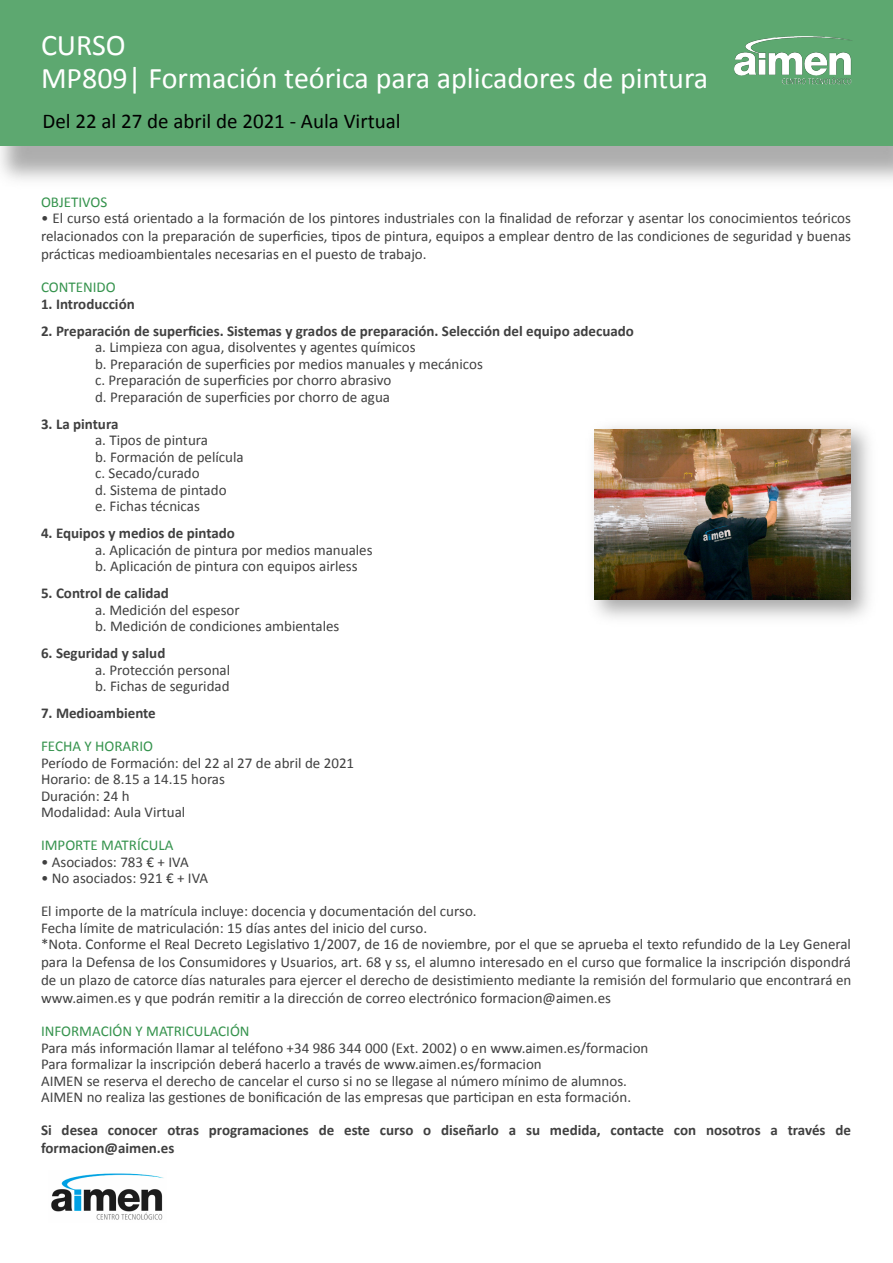
<style>
.page{position:relative;width:893px;height:1263px;background:#fff}
.page>*{position:absolute;margin:0;border:0;box-sizing:border-box;transform-origin:0 0}
.t1{font:30px/33px "Calibri";color:#fff}
.t2{font:21px "Calibri";color:#000}
.t3{font:15px/16.5px "Calibri";color:#404040}
.t4{font:700 15px/18px "Calibri";color:#404040}
.t5{font:15px "Calibri";color:#35934d}
</style>
<div class="page">
<img style="left:0;top:145px;width:893px;height:35px">
<div style="left:0;top:0;width:893px;height:145px;background:#5da870"></div>
<img style="left:734px;top:36px;width:118px;height:49px">
<img style="left:51px;top:1173px;width:113px;height:47px">
<img style="left:594px;top:427px;width:276px;height:191px">
<img style="left:595px;top:430px;width:255px;height:170px">
<h1 class="t1" style="left:41px;top:29px;width:669px">CURSO<br>MP809| Formación teórica para aplicadores de pintura</h1>
<h2 class="t2" style="left:43px;top:108px;width:360px">Del 22 al 27 de abril de 2021 - Aula Virtual</h2>
<p class="t5" style="left:41px;top:192px;width:68px">OBJETIVOS</p>
<p class="t3" style="left:41px;top:209px;width:811px;line-height:18px;text-align:justify">• El curso está orientado a la formación de los pintores industriales con la finalidad de reforzar y asentar los conocimientos teóricos relacionados con la preparación de superficies, tipos de pintura, equipos a emplear dentro de las condiciones de seguridad y buenas prácticas medioambientales necesarias en el puesto de trabajo.</p>
<p class="t5" style="left:41px;top:278px;width:76px">CONTENIDO</p>
<p class="t4" style="left:41px;top:295px;width:95px">1. Introducción</p>
<p class="t4" style="left:41px;top:322px;width:594px">2. Preparación de superficies. Sistemas y grados de preparación. Selección del equipo adecuado</p>
<p class="t3" style="left:95px;top:339px;width:389px">a. Limpieza con agua, disolventes y agentes químicos<br>b. Preparación de superficies por medios manuales y mecánicos c. Preparación de superficies por chorro abrasivo<br>d. Preparación de superficies por chorro de agua</p>
<p class="t4" style="left:41px;top:415px;width:79px">3. La pintura</p>
<p class="t3" style="left:95px;top:432px;width:150px">a. Tipos de pintura<br>b. Formación de película c. Secado/curado<br>d. Sistema de pintado<br>e. Fichas técnicas</p>
<p class="t4" style="left:41px;top:524px;width:196px">4. Equipos y medios de pintado</p>
<p class="t3" style="left:95px;top:541px;width:279px">a. Aplicación de pintura por medios manuales b. Aplicación de pintura con equipos airless</p>
<p class="t4" style="left:41px;top:584px;width:129px">5. Control de calidad</p>
<p class="t3" style="left:95px;top:601px;width:246px">a. Medición del espesor<br>b. Medición de condiciones ambientales</p>
<p class="t4" style="left:41px;top:644px;width:126px">6. Seguridad y salud</p>
<p class="t3" style="left:95px;top:661px;width:137px">a. Protección personal b. Fichas de seguridad</p>
<p class="t4" style="left:41px;top:704px;width:116px">7. Medioambiente</p>
<p class="t5" style="left:41px;top:737px;width:114px">FECHA Y HORARIO</p>
<p class="t3" style="left:41px;top:754px;width:315px">Período de Formación: del 22 al 27 de abril de 2021<br>Horario: de 8.15 a 14.15 horas<br>Duración: 24 h<br>Modalidad: Aula Virtual</p>
<p class="t5" style="left:41px;top:836px;width:134px">IMPORTE MATRÍCULA</p>
<p class="t3" style="left:41px;top:853px;width:149px">• Asociados: 783 € + IVA</p>
<p class="t3" style="left:41px;top:870px;width:169px">• No asociados: 921 € + IVA</p>
<p class="t3" style="left:41px;top:903px;width:811px">El importe de la matrícula incluye: docencia y documentación del curso.<br>Fecha límite de matriculación: 15 días antes del inicio del curso.<br>*Nota. Conforme el Real Decreto Legislativo 1/2007, de 16 de noviembre, por el que se aprueba el texto refundido de la Ley General</p>
<p class="t3" style="left:41px;top:953px;width:812px;line-height:18px;text-align:justify">para la Defensa de los Consumidores y Usuarios, art. 68 y ss, el alumno interesado en el curso que formalice la inscripción dispondrá de un plazo de catorce días naturales para ejercer el derecho de desistimiento mediante la remisión del formulario que encontrará en www.aimen.es y que podrán remitir a la dirección de correo electrónico formacion@aimen.es</p>
<p class="t5" style="left:41px;top:1022px;width:210px">INFORMACIÓN Y MATRICULACIÓN</p>
<p class="t3" style="left:41px;top:1039px;width:609px">Para más información llamar al teléfono +34 986 344 000 (Ext. 2002) o en www.aimen.es/formacion Para formalizar la inscripción deberá hacerlo a través de www.aimen.es/formacion<br>AIMEN se reserva el derecho de cancelar el curso si no se llegase al número mínimo de alumnos.<br>AIMEN no realiza las gestiones de bonificación de las empresas que participan en esta formación.</p>
<p class="t4" style="left:41px;top:1121px;width:812px">Si desea conocer otras programaciones de este curso o diseñarlo a su medida, contacte con nosotros a través de formacion@aimen.es</p>
</div>
